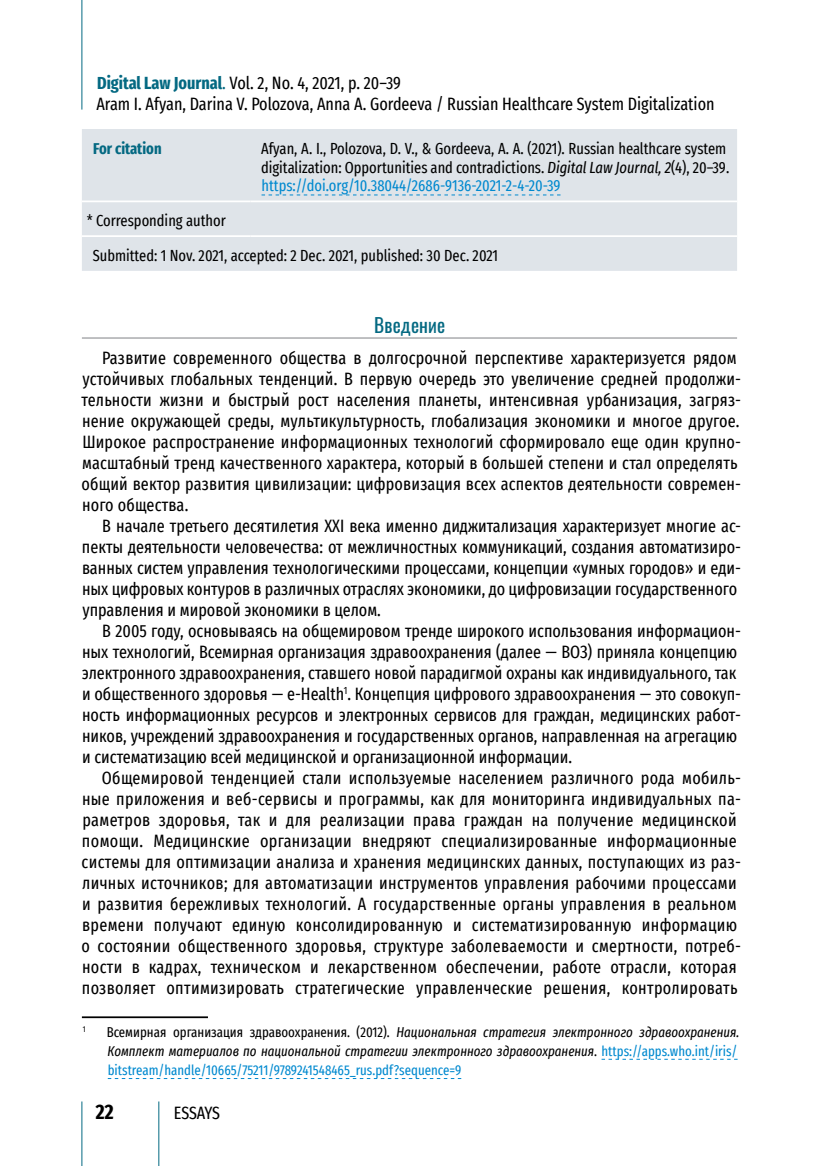
<style>
.page{position:relative;width:819px;height:1166px;background:#fff}
.page>*{position:absolute;margin:0;border:0;box-sizing:border-box;transform-origin:0 0}
.t1{font:700 extra-condensed 21px "Fira Sans";color:#000}
.ZAGOLOVOK{font:19.25px "Oswald";letter-spacing:.005em;color:#046982}
.osn-text{font:extra-condensed 17.5px/21px "Fira Sans";letter-spacing:.01em;color:#000}
.Citation_TEXT{font:extra-condensed 15.75px/18.9px "Fira Sans";color:#000}
.Citation_zagol{font:700 extra-condensed 15.75px "Fira Sans";color:#046982}
.snoski{font:italic extra-condensed 14px/19.2px "Fira Sans";color:#000}
.snoski-2{font:extra-condensed 8.22px "Fira Sans";color:#000}
.s1{font-weight:700;color:#046982}
.s2{color:#046982}
.s3{font-style:italic}
.s4{color:#0089cf}
.s5{font-style:normal}
.s6{font-style:normal;color:#0089cf}
</style>
<div class="page">
<hr style="left:82px;top:0;width:1px;height:110px;background:#046982">
<hr style="left:82px;top:1101px;width:1px;height:65px;background:#046982">
<hr style="left:158px;top:1101px;width:1px;height:65px;background:#046982">
<div style="left:82px;top:129px;width:655px;height:142px;background:#dfe4e9"></div>
<hr style="left:82px;top:200px;width:169px;height:2px;background:#fff">
<hr style="left:251px;top:200px;width:486px;height:2px;background:#fff">
<hr style="left:82px;top:235px;width:169px;height:2px;background:#fff">
<hr style="left:251px;top:235px;width:486px;height:2px;background:#fff">
<svg style="left:261px;top:194px;width:299px;height:1px"></svg>
<hr style="left:82px;top:338px;width:655px;height:1px;background:#808285">
<hr style="left:82px;top:1016px;width:126px;height:2px;background:#000">
<svg style="left:601px;top:1059px;width:136px;height:1px"></svg>
<svg style="left:108px;top:1078px;width:353px;height:1px"></svg>
<p class="osn-text" style="left:96px;top:71px;width:619px"><span class="s1">Digital Law Journal</span><span class="s2">.</span> Vol. 2, No. 4, 2021, p. 20–39<br>Aram I. Afyan, Darina V. Polozova, Anna A. Gordeeva / Russian Healthcare System Digitalization</p>
<p class="Citation_zagol" style="left:93px;top:135px;width:70px">For citation</p>
<p class="Citation_TEXT" style="left:261px;top:138px;width:470px">Afyan, A. I., Polozova, D. V., &amp; Gordeeva, A. A. (2021). Russian healthcare system digitalization: Opportunities and contradictions. <span class="s3">Digital Law Journal, 2</span>(4), 20–39. <span class="s4">https://doi.org/10.38044/2686-9136-2021-2-4-20-39</span></p>
<p class="Citation_TEXT" style="left:87px;top:211px;width:140px">* Corresponding author</p>
<p class="Citation_TEXT" style="left:93px;top:245px;width:407px">Submitted: 1 Nov. 2021, accepted: 2 Dec. 2021, published: 30 Dec. 2021</p>
<p class="ZAGOLOVOK" style="left:374px;top:308px;width:72px">Введение</p>
<p class="osn-text" style="left:81px;top:346px;width:661px;text-indent:21px">Развитие современного общества в долгосрочной перспективе характеризуется рядом устойчивых глобальных тенденций. В первую очередь это увеличение средней продолжи&shy;тельности жизни и быстрый рост населения планеты, интенсивная урбанизация, загряз&shy;нение окружающей среды, мультикультурность, глобализация экономики и многое другое.<br>Широкое распространение информационных технологий сформировало еще один крупно&shy;масштабный тренд качественного характера, который в большей степени и стал определять общий вектор развития цивилизации: цифровизация всех аспектов деятельности современ&shy;ного общества.</p>
<p class="osn-text" style="left:82px;top:514px;width:660px;text-indent:20px">В начале третьего десятилетия XXI века именно диджитализация характеризует многие ас&shy;пекты деятельности человечества: от межличностных коммуникаций, создания автоматизиро&shy;ванных систем управления технологическими процессами, концепции «умных городов» и еди&shy;ных цифровых контуров в различных отраслях экономики, до цифровизации государственного управления и мировой экономики в целом.</p>
<p class="osn-text" style="left:82px;top:619px;width:660px;text-indent:20px">В 2005 году, основываясь на общемировом тренде широкого использования информацион&shy;ных технологий, Всемирная организация здравоохранения (далее — ВОЗ) приняла концепцию электронного здравоохранения, ставшего новой парадигмой охраны как индивидуального, так и общественного здоровья — e-Health<sup>1</sup>. Концепция цифрового здравоохранения — это совокуп&shy;ность информационных ресурсов и электронных сервисов для граждан, медицинских работ&shy;ников, учреждений здравоохранения и государственных органов, направленная на агрегацию и систематизацию всей медицинской и организационной информации.</p>
<p class="osn-text" style="left:81px;top:766px;width:661px;text-indent:20px">Общемировой тенденцией стали используемые населением различного рода мобиль&shy;ные приложения и веб-сервисы и программы, как для мониторинга индивидуальных па&shy;раметров здоровья, так и для реализации права граждан на получение медицинской помощи. Медицинские организации внедряют специализированные информационные системы для оптимизации анализа и хранения медицинских данных, поступающих из раз&shy;личных источников; для автоматизации инструментов управления рабочими процессами и развития бережливых технологий. А государственные органы управления в реальном времени получают единую консолидированную и систематизированную информацию о состоянии общественного здоровья, структуре заболеваемости и смертности, потреб&shy;ности в кадрах, техническом и лекарственном обеспечении, работе отрасли, которая позволяет оптимизировать стратегические управленческие решения, контролировать</p>
<p class="snoski-2" style="left:83px;top:1023px;width:4px">1</p>
<p class="snoski" style="left:107px;top:1022px;width:634px"><span class="s5">Всемирная организация здравоохранения. (2012).</span> Национальная стратегия электронного здравоохранения.<br>Комплект материалов по национальной стратегии электронного здравоохранения<span class="s5">.</span> <span class="s6">https://apps.who.int/iris/ bitstream/handle/10665/75211/9789241548465_rus.pdf?sequence=9</span></p>
<p class="t1" style="left:96px;top:1094px;width:19px">22</p>
<p class="osn-text" style="left:174px;top:1102px;width:48px">ESSAYS</p>
</div>
